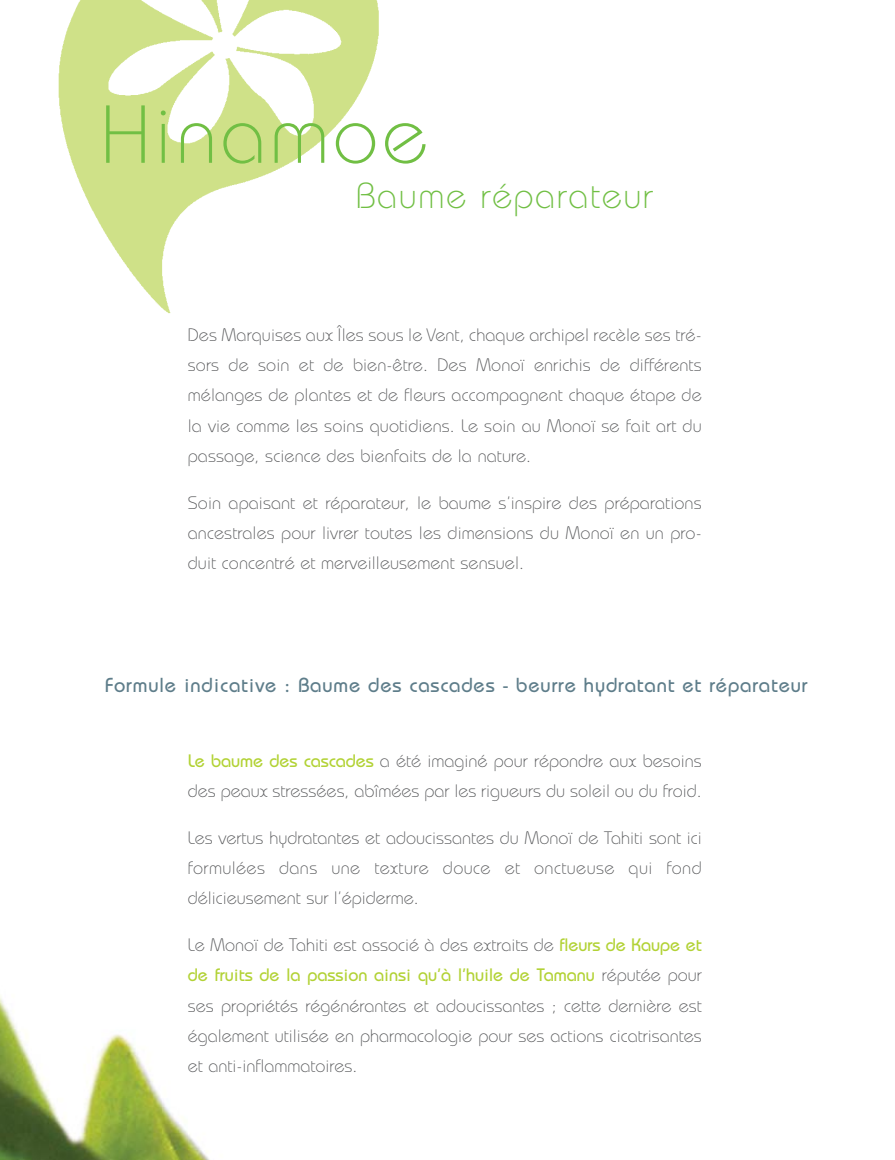
<style>
.page{position:relative;width:895px;height:1160px;background:#fff}
.page>*{position:absolute;margin:0;border:0;box-sizing:border-box;transform-origin:0 0}
.t1{font:300 81.9px "Bauhaus";letter-spacing:.045em;color:#71bf44}
.t2{font:300 36px "Bauhaus";letter-spacing:.045em;color:#71bf44}
.t3{font:500 20.25px "Bauhaus";letter-spacing:.045em;color:#5e7d8a}
.t4{font:300 18px/30.4px "Bauhaus";color:#58595b;text-align:justify}
.s1{font-weight:500;color:#b2d235}
</style>
<div class="page">
<svg style="left:0;top:0;width:379px;height:1159px"></svg>
<h1 class="t1" style="left:100px;top:105px;width:328px">Hinamoe</h1>
<h2 class="t2" style="left:355px;top:183px;width:299px">Baume réparateur</h2>
<p class="t4" style="left:188px;top:321px;width:515px">Des Marquises aux Îles sous le Vent, chaque archipel recèle ses tré&shy;sors de soin et de bien-être. Des Monoï enrichis de différents mélanges de plantes et de fleurs accompagnent chaque étape de la vie comme les soins quotidiens. Le soin au Monoï se fait art du passage, science des bienfaits de la nature.</p>
<p class="t4" style="left:188px;top:489px;width:515px">Soin apaisant et réparateur, le baume s’inspire des préparations ancestrales pour livrer toutes les dimensions du Monoï en un pro&shy;duit concentré et merveilleusement sensuel.</p>
<p class="t3" style="left:105px;top:678px;width:703px">Formule indicative : Baume des cascades - beurre hydratant et réparateur</p>
<p class="t4" style="left:188px;top:747px;width:515px"><span class="s1">Le baume des cascades</span> a été imaginé pour répondre aux besoins des peaux stressées, abîmées par les rigueurs du soleil ou du froid.</p>
<p class="t4" style="left:188px;top:824px;width:515px">Les vertus hydratantes et adoucissantes du Monoï de Tahiti sont ici formulées dans une texture douce et onctueuse qui fond délicieusement sur l’épiderme.</p>
<p class="t4" style="left:188px;top:931px;width:515px">Le Monoï de Tahiti est associé à des extraits de <span class="s1">fleurs de Kaupe et de fruits de la passion ainsi qu’à l’huile de Tamanu</span> réputée pour ses propriétés régénérantes et adoucissantes ; cette dernière est également utilisée en pharmacologie pour ses actions cicatrisantes et anti-inflammatoires.</p>
</div>
